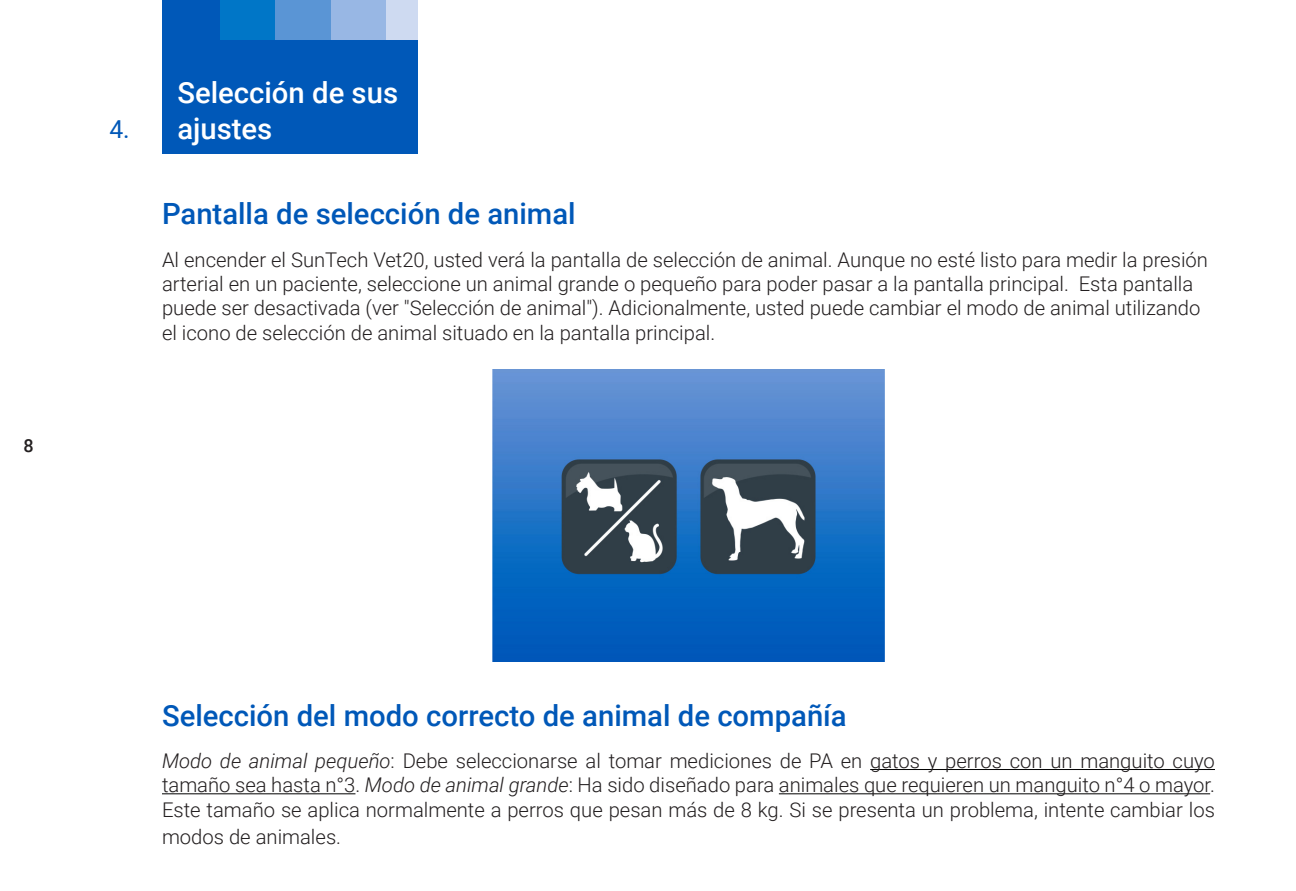
<style>
.page{position:relative;width:1296px;height:891px;background:#fff}
.page>*{position:absolute;margin:0;border:0;box-sizing:border-box;transform-origin:0 0}
.t1{font:500 29.25px "Roboto";color:#0058b8}
.Chapter_Breaks{font:500 29.25px "Roboto";color:#fff}
.Paragraph{font:24.75px "Roboto";color:#0058b8}
.t2{font:300 20.25px/24.3px "Roboto";color:#231f20}
.t3{font:500 18px "Roboto";color:#231f20}
.s1{font-style:italic}
</style>
<div class="page">
<div style="left:162px;top:0;width:58px;height:40px;background:#0058b8"></div>
<div style="left:220px;top:0;width:55px;height:40px;background:#0076c7"></div>
<div style="left:275px;top:0;width:56px;height:40px;background:#5a95d5"></div>
<div style="left:331px;top:0;width:55px;height:40px;background:#98b7e4"></div>
<div style="left:386px;top:0;width:31px;height:40px;background:#cedaf1"></div>
<hr style="left:870px;top:769px;width:345px;height:1px;background:#000">
<hr style="left:162px;top:793px;width:193px;height:1px;background:#000">
<hr style="left:779px;top:793px;width:431px;height:1px;background:#000">
<div style="left:162px;top:40px;width:255px;height:114px;background:#0058b8"></div>
<img style="left:493px;top:369px;width:391px;height:293px">
<p class="t3" style="left:24px;top:433px;width:12px">8</p>
<p class="Chapter_Breaks" style="left:177px;top:73px;width:222px">Selección de sus</p>
<p class="Paragraph" style="left:109px;top:112px;width:22px">4.</p>
<p class="Chapter_Breaks" style="left:177px;top:108px;width:97px">ajustes</p>
<p class="t1" style="left:162px;top:194px;width:415px">Pantalla de selección de animal</p>
<p class="t2" style="left:162px;top:247px;width:1048px">Al encender el SunTech Vet20, usted verá la pantalla de selección de animal. Aunque no esté listo para medir la presión arterial en un paciente, seleccione un animal grande o pequeño para poder pasar a la pantalla principal. Esta pantalla puede ser desactivada (ver "Selección de animal"). Adicionalmente, usted puede cambiar el modo de animal utilizando el icono de selección de animal situado en la pantalla principal.</p>
<p class="t1" style="left:162px;top:695px;width:686px">Selección del modo correcto de animal de compañía</p>
<p class="t2" style="left:162px;top:748px;width:1055px;text-align:justify"><span class="s1">Modo de animal pequeño</span>: Debe seleccionarse al tomar mediciones de PA en gatos y perros con un manguito cuyo tamaño sea hasta n°3. <span class="s1">Modo de animal grande</span>: Ha sido diseñado para animales que requieren un manguito n°4 o mayor.<br>Este tamaño se aplica normalmente a perros que pesan más de 8 kg. Si se presenta un problema, intente cambiar los</p>
<p class="t2" style="left:162px;top:824px;width:181px">modos de animales.</p>
</div>
